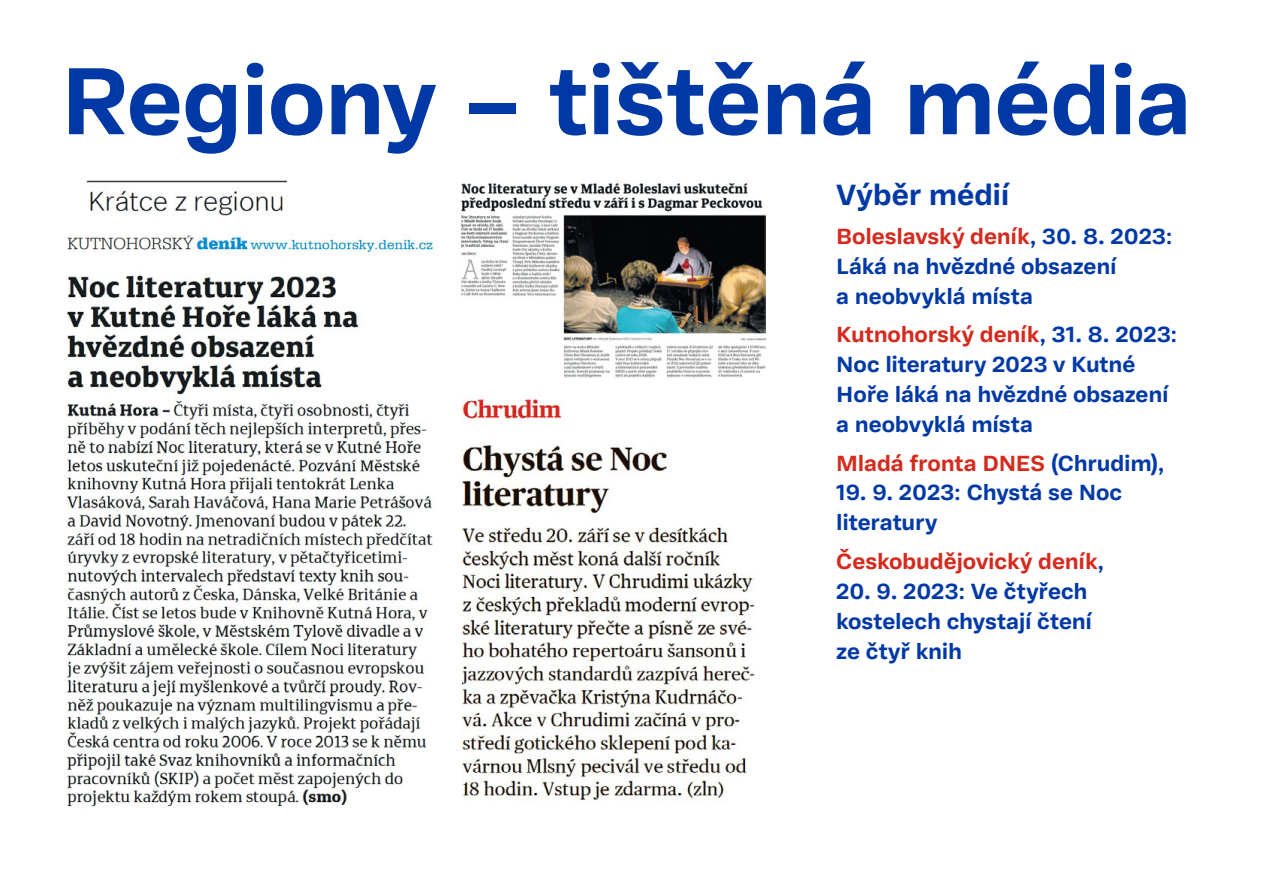
<style>
.page{position:relative;width:1263px;height:893px;background:#fff}
.page>*{position:absolute;margin:0;border:0;box-sizing:border-box;transform-origin:0 0}
.t1{font:700 97.5px "Adapter PE Text";letter-spacing:-.015em;color:#0039a6}
.t2{font:700 30px "Adapter PE Text";letter-spacing:-.005em;color:#0039a6}
.t3{font:700 22.5px/30px "Adapter PE Text";letter-spacing:-.005em;color:#0039a6}
.t4{font:700 22.5px "Adapter PE Text";letter-spacing:-.01em;color:#d52b1e}
.s1{color:#d52b1e}
.s2{color:#0039a6}
</style>
<div class="page">
<img style="left:67px;top:181px;width:366px;height:626px">
<img style="left:461px;top:183px;width:304px;height:195px">
<img style="left:462px;top:395px;width:293px;height:408px">
<h1 class="t1" style="left:61px;top:25px;width:1133px">Regiony – tištěná média</h1>
<h2 class="t2" style="left:836px;top:171px;width:175px">Výběr médií</h2>
<p class="t3" style="left:836px;top:219px;width:338px"><span class="s1">Boleslavský deník</span>, 30. 8. 2023:<br>Láká na hvězdné obsazení<br>a neobvyklá místa</p>
<p class="t3" style="left:836px;top:317px;width:343px"><span class="s1">Kutnohorský deník</span>, 31. 8. 2023:<br>Noc literatury 2023 v Kutné<br>Hoře láká na hvězdné obsazení a neobvyklá místa</p>
<p class="t4" style="left:836px;top:445px;width:330px">Mladá fronta DNES <span class="s2">(Chrudim),</span></p>
<p class="t3" style="left:836px;top:476px;width:287px">19. 9. 2023: Chystá se Noc literatury</p>
<p class="t4" style="left:836px;top:544px;width:270px">Českobudějovický deník<span class="s2">,</span></p>
<p class="t3" style="left:836px;top:574px;width:257px">20. 9. 2023: Ve čtyřech kostelech chystají čtení ze čtyř knih</p>
</div>
